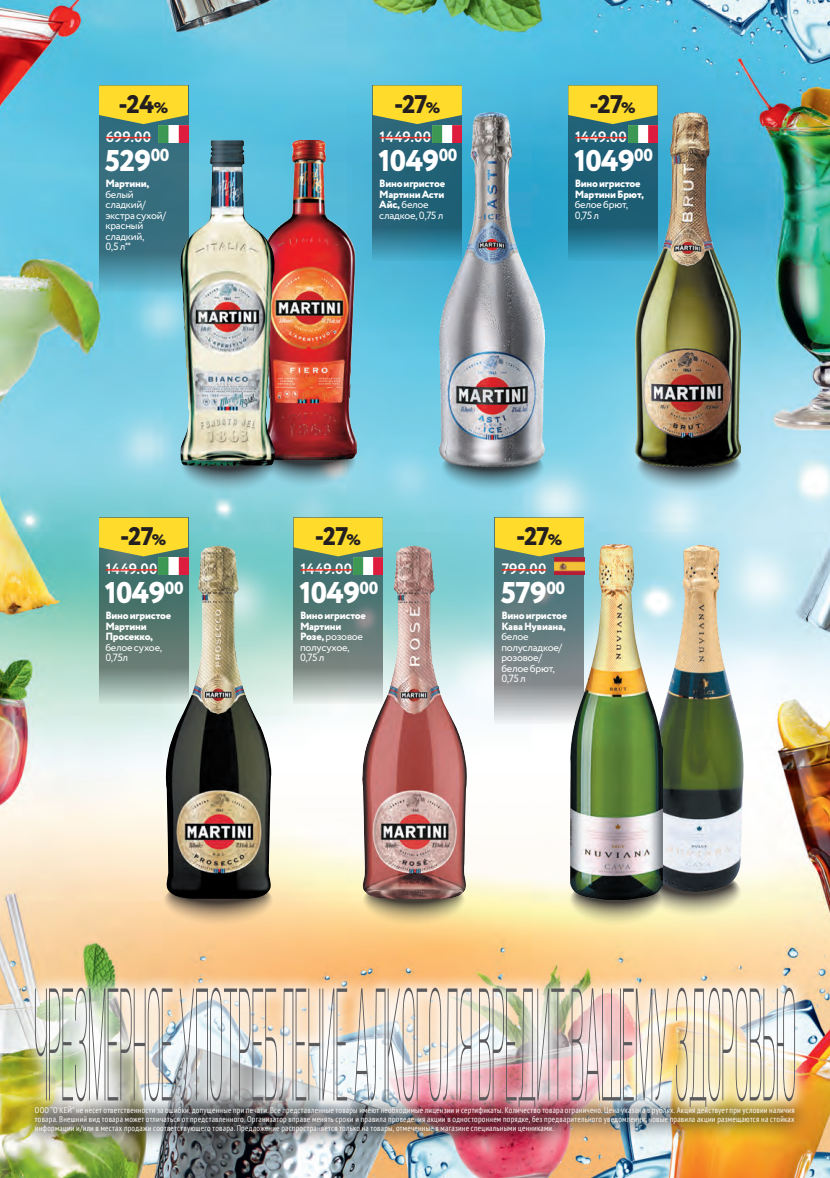
<style>
.page{position:relative;width:830px;height:1178px;background:#fff}
.page>*{position:absolute;margin:0;border:0;box-sizing:border-box;transform-origin:0 0}
.PrTag_RedPrice{font:800 30px "Circe";letter-spacing:-.02em;color:#fff}
.t1{font:800 25.5px "Circe";letter-spacing:-.03em;color:#231f20}
.PrTag_BlackPrice{font:700 15px "Circe";letter-spacing:.015em;color:#fff}
.Product-Name{font:800 10.5px/10.5px "Circe";letter-spacing:-.02em;color:#fff}
.Product-Name-2{font:10.5px/10.5px "Circe";letter-spacing:-.025em;color:#fff}
.t2{font:condensed 8.25px/9px "PT Sans";letter-spacing:.025em;color:#fff;text-align:justify}
.s1{font-size:15.3px}
.s2{font-weight:800}
.s3{font-family:"PT Sans";font-stretch:condensed}
.s4{font-weight:400}
</style>
<div class="page">
<img style="left:0;top:0;width:829px;height:1178px">
<svg style="left:180px;top:444px;width:94px;height:51px;background:#6f9da7"></svg>
<svg style="left:440px;top:444px;width:104px;height:51px;background:#6ea5b4"></svg>
<svg style="left:163px;top:877px;width:110px;height:51px;background:#bfa27c"></svg>
<svg style="left:362px;top:877px;width:104px;height:51px;background:#c0ad7b"></svg>
<svg style="left:568px;top:877px;width:94px;height:51px;background:#bdb68b"></svg>
<svg style="left:647px;top:868px;width:94px;height:51px;background:#bcb795"></svg>
<svg style="left:635px;top:444px;width:107px;height:51px;background:#8aadb9"></svg>
<svg style="left:262px;top:439px;width:94px;height:51px;background:#759ba5"></svg>
<svg style="left:372px;top:124px;width:67px;height:137px;background:#2a6c82"></svg>
<svg style="left:372px;top:85px;width:89px;height:39px;background:#ead032"></svg>
<hr style="left:379px;top:137px;width:52px;height:1px;background:#ed2d22">
<img style="left:432px;top:126px;width:7px;height:17px">
<img style="left:439px;top:113px;width:104px;height:354px">
<svg style="left:99px;top:556px;width:67px;height:148px;background:#62837c"></svg>
<svg style="left:99px;top:518px;width:89px;height:38px;background:#f2d430"></svg>
<hr style="left:106px;top:569px;width:51px;height:2px;background:#ed2d22">
<img style="left:159px;top:558px;width:7px;height:17px">
<img style="left:166px;top:546px;width:105px;height:353px">
<svg style="left:293px;top:556px;width:69px;height:148px;background:#6e8885"></svg>
<svg style="left:293px;top:518px;width:89px;height:38px;background:#efd330"></svg>
<hr style="left:300px;top:569px;width:52px;height:2px;background:#ed2d22">
<img style="left:353px;top:558px;width:9px;height:17px">
<img style="left:362px;top:546px;width:104px;height:353px">
<svg style="left:568px;top:124px;width:67px;height:137px;background:#21677f"></svg>
<svg style="left:568px;top:85px;width:89px;height:39px;background:#ead032"></svg>
<hr style="left:575px;top:137px;width:51px;height:1px;background:#ed2d22">
<img style="left:627px;top:126px;width:8px;height:17px">
<img style="left:635px;top:113px;width:105px;height:354px">
<svg style="left:99px;top:124px;width:89px;height:169px;background:#3d7889"></svg>
<svg style="left:99px;top:85px;width:89px;height:39px;background:#e4cd35"></svg>
<hr style="left:106px;top:137px;width:45px;height:1px;background:#ed2d22">
<img style="left:159px;top:126px;width:29px;height:17px">
<img style="left:274px;top:140px;width:83px;height:319px">
<img style="left:180px;top:140px;width:94px;height:325px">
<svg style="left:494px;top:556px;width:76px;height:168px;background:#798d90"></svg>
<svg style="left:494px;top:518px;width:89px;height:38px;background:#edd232"></svg>
<hr style="left:501px;top:569px;width:45px;height:2px;background:#ed2d22">
<img style="left:554px;top:558px;width:16px;height:17px">
<img style="left:662px;top:545px;width:81px;height:347px">
<img style="left:570px;top:545px;width:92px;height:354px">
<div style="left:17px;top:1088px;width:795px;height:62px;background:#231f20;opacity:.75"></div>
<img style="left:19px;top:972px;width:791px;height:150px">
<img style="left:35px;top:988px;width:759px;height:119px">
<p class="t1" style="left:118px;top:87px;width:51px">-24<span class="s1">%</span></p>
<p class="PrTag_RedPrice" style="left:105px;top:140px;width:66px">529<sup>00</sup></p>
<p class="PrTag_BlackPrice" style="left:106px;top:127px;width:47px">699.00</p>
<p class="Product-Name-2" style="left:105px;top:179px;width:62px"><span class="s2">Мартини, </span>белый сладкий/ экстра сухой/ красный сладкий,<br>0,5 л<span class="s3">**</span></p>
<p class="t1" style="left:120px;top:519px;width:48px">-27<span class="s1">%</span></p>
<p class="PrTag_RedPrice" style="left:105px;top:572px;width:80px">1049<sup>00</sup></p>
<p class="PrTag_BlackPrice" style="left:106px;top:559px;width:53px">1449.00</p>
<p class="Product-Name" style="left:105px;top:611px;width:67px">Вино игристое<br>Мартини<br>Просекко, <span class="s4">белое сухое,<br>0,75л</span></p>
<p class="t1" style="left:394px;top:87px;width:48px">-27<span class="s1">%</span></p>
<p class="PrTag_RedPrice" style="left:378px;top:140px;width:80px">1049<sup>00</sup></p>
<p class="PrTag_BlackPrice" style="left:379px;top:127px;width:53px">1449.00</p>
<p class="Product-Name" style="left:379px;top:179px;width:67px">Вино игристое<br>Мартини Асти<br>Айс, <span class="s4">белое сладкое, 0,75 л</span></p>
<p class="t1" style="left:589px;top:87px;width:48px">-27<span class="s1">%</span></p>
<p class="PrTag_RedPrice" style="left:574px;top:140px;width:80px">1049<sup>00</sup></p>
<p class="PrTag_BlackPrice" style="left:575px;top:127px;width:53px">1449.00</p>
<p class="Product-Name" style="left:574px;top:179px;width:71px">Вино игристое<br>Мартини Брют, <span class="s4">белое брют,<br>0,75 л</span></p>
<p class="t1" style="left:315px;top:519px;width:48px">-27<span class="s1">%</span></p>
<p class="PrTag_RedPrice" style="left:299px;top:572px;width:80px">1049<sup>00</sup></p>
<p class="PrTag_BlackPrice" style="left:300px;top:559px;width:53px">1449.00</p>
<p class="Product-Name" style="left:300px;top:611px;width:67px">Вино игристое<br>Мартини<br>Розе, <span class="s4">розовое полусухое,<br>0,75 л</span></p>
<p class="t1" style="left:516px;top:519px;width:48px">-27<span class="s1">%</span></p>
<p class="PrTag_RedPrice" style="left:500px;top:572px;width:66px">579<sup>00</sup></p>
<p class="PrTag_BlackPrice" style="left:501px;top:559px;width:46px">799.00</p>
<p class="Product-Name-2" style="left:501px;top:611px;width:67px"><span class="s2">Вино игристое<br>Кава Нувиана, </span>белое полусладкое/ розовое/ белое брют,<br>0,75 л</p>
<p class="t2" style="left:35px;top:1106px;width:760px">ООО “О’КЕЙ” не несет ответственности за ошибки, допущенные при печати. Все представленные товары имеют необходимые лицензии и сертификаты. Количество товара ограничено. Цена указана в рублях. Акция действует при условии наличия товара. Внешний вид товара может отличаться от представленного. Организатор вправе менять сроки и правила проведения акции в одностороннем порядке, без предварительного уведомления; новые правила акции размещаются на стойках информации и/или в местах продажи соответствующего товара. Предложение распространяется только на товары, отмеченные в магазине специальными ценниками.</p>
</div>
